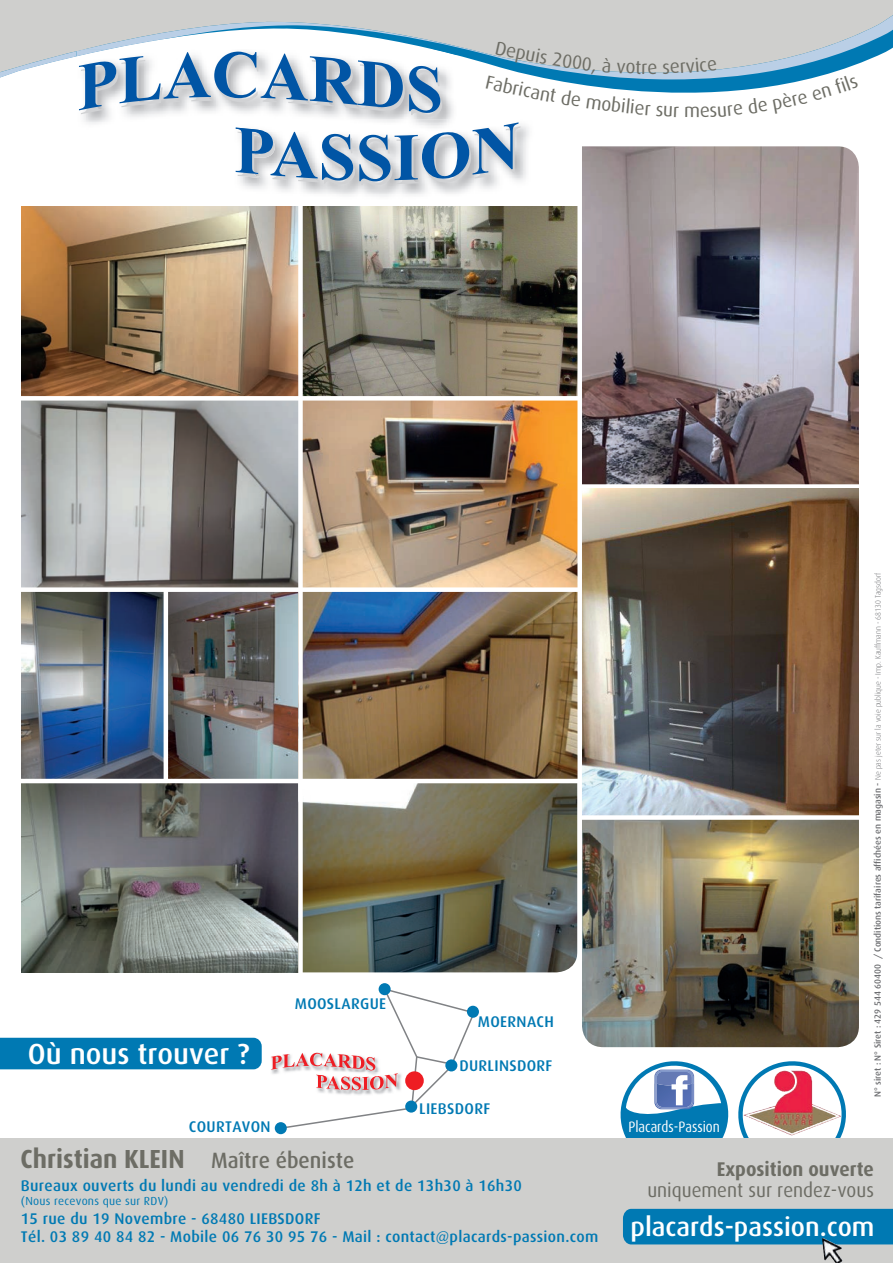
<style>
.page{position:relative;width:893px;height:1263px;background:#fff}
.page>*{position:absolute;margin:0;border:0;box-sizing:border-box;transform-origin:0 0}
.t1{font:500 29.1px "Dax";color:#fff}
.t2{font:500 26.4px "Dax";color:#fff}
.t3{font:700 26.1px "Dax";color:#6d6d65;scale:.95 1}
.t4{font:19.8px/21px "Dax";color:#6d6d65;text-align:right;scale:.95 1}
.t5{font:19.05px "Dax";color:#6d6d65}
.t6{font:500 15.45px/18.6px "Dax";letter-spacing:.02em;color:#0079b3}
.t7{font:15px "Dax";color:#fff;scale:.88 1}
.t8{font:11.7px "Dax";letter-spacing:.02em;color:#0079b3}
.t9{font:500 9px "Dax";color:#6c6d70}
.s1{font-weight:500;font-size:22.2px}
.s2{font-weight:300;font-size:7.95px}
.s3{font-weight:700}
</style>
<div class="page">
<svg style="left:620px;top:1061px;width:226px;height:77px"></svg>
<svg style="left:0;top:0;width:893px;height:78px;background:#cacfd1"></svg>
<div style="left:0;top:1138px;width:893px;height:125px;background:#cfcfcd"></div>
<div style="left:623px;top:1209px;width:270px;height:35px;background:#0079b3"></div>
<img style="left:822px;top:1238px;width:21px;height:25px">
<img style="left:744px;top:1070px;width:97px;height:65px">
<div style="left:0;top:1038px;width:262px;height:31px;background:#0079b3"></div>
<div style="left:275px;top:1122px;width:12px;height:12px;background:#0079b3;border-radius:50%"></div>
<div style="left:379px;top:983px;width:12px;height:12px;background:#0079b3;border-radius:50%"></div>
<div style="left:467px;top:1006px;width:12px;height:12px;background:#0079b3;border-radius:50%"></div>
<svg style="left:271px;top:988px;width:204px;height:141px"></svg>
<div style="left:405px;top:1071px;width:19px;height:19px;background:#ee1d23;border-radius:50%"></div>
<img style="left:582px;top:489px;width:277px;height:326px">
<img style="left:582px;top:820px;width:277px;height:227px">
<img style="left:21px;top:592px;width:556px;height:380px">
<img style="left:21px;top:207px;width:556px;height:380px">
<img style="left:582px;top:185px;width:277px;height:299px">
<div style="left:0;top:396px;width:580px;height:5px;background:#fff"></div>
<hr style="left:0;top:779px;width:580px;height:4px;background:#fff">
<div style="left:298px;top:200px;width:5px;height:776px;background:#fff"></div>
<hr style="left:164px;top:590px;width:4px;height:191px;background:#fff">
<svg style="left:76px;top:41px;width:783px;height:144px"></svg>
<p class="t5" style="left:647px;top:57px;width:12px">e</p>
<p class="t5" style="left:684px;top:100px;width:18px">m</p>
<p class="t1" style="left:28px;top:1037px;width:223px">Où nous trouver ?</p>
<p class="t6" style="left:189px;top:1117px;width:83px">COURTAVON</p>
<p class="t6" style="left:295px;top:995px;width:93px">MOOSLARGUE</p>
<p class="t3" style="left:21px;top:1144px;width:353px">Christian KLEIN <span class="s1">Maître ébeniste</span></p>
<p class="t6" style="left:478px;top:1012px;width:77px">MOERNACH</p>
<p class="t6" style="left:459px;top:1056px;width:95px">DURLINSDORF</p>
<p class="t6" style="left:419px;top:1099px;width:72px">LIEBSDORF</p>
<p class="t6" style="left:21px;top:1177px;width:503px">Bureaux ouverts du lundi au vendredi de 8h à 12h et de 13h30 à 16h30</p>
<p class="t8" style="left:21px;top:1195px;width:149px">(Nous recevons que sur RDV)</p>
<p class="t6" style="left:21px;top:1209px;width:579px">15 rue du 19 Novembre - 68480 LIEBSDORF<br>Tél. 03 89 40 84 82 - Mobile 06 76 30 95 76 - Mail : contact@placards-passion.com</p>
<p class="t7" style="left:628px;top:1118px;width:105px">Placards-Passion</p>
<p class="t9" style="left:873px;top:1097px;width:526px;rotate:-90deg">N° siret : N° Siret : 429 544 60400 / Conditions tarifaires affichées en magasin - <span class="s2">Ne pas jeter sur la voie publique - Imp. Kauffmann - 68130 Tagsdorf</span></p>
<p class="t4" style="left:647px;top:1158px;width:240px"><span class="s3">Exposition ouverte </span>uniquement sur rendez-vous</p>
<p class="t2" style="left:631px;top:1212px;width:245px">placards-passion.com</p>
</div>
